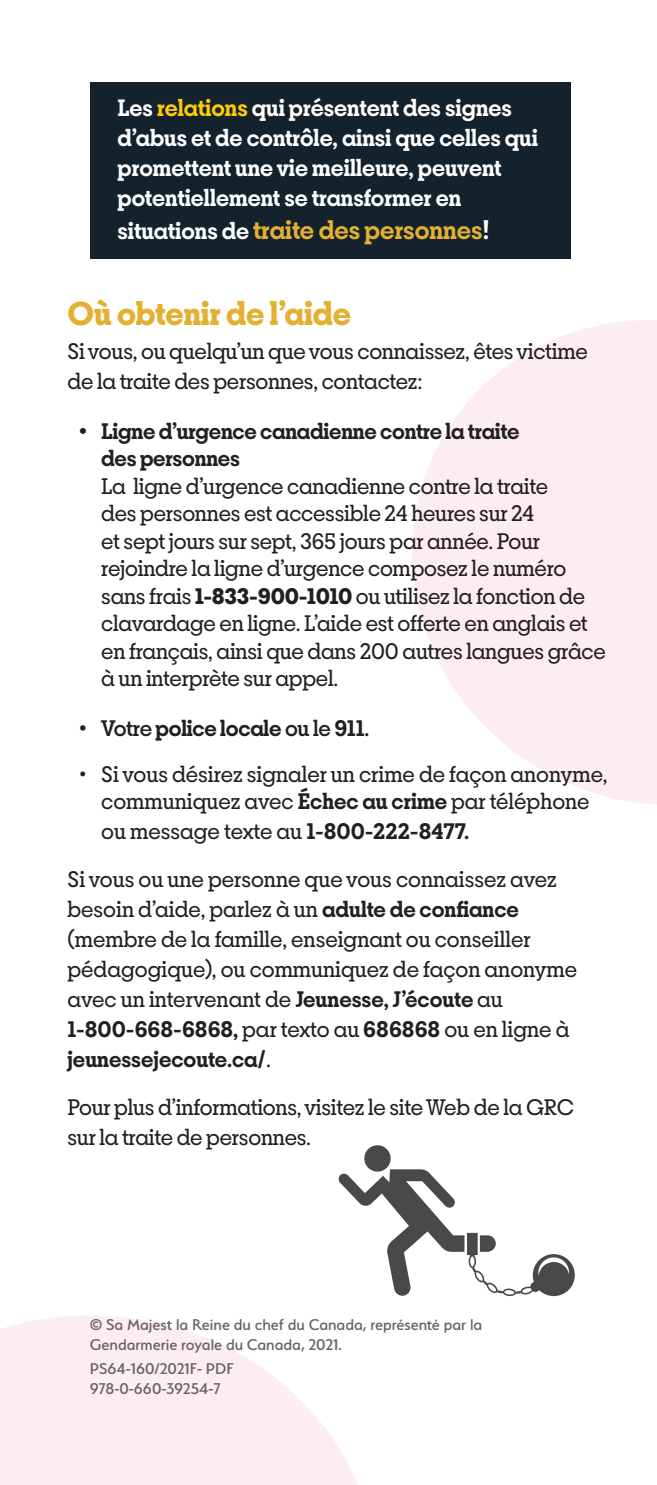
<style>
.page{position:relative;width:657px;height:1485px;background:#fff}
.page>*{position:absolute;margin:0;border:0;box-sizing:border-box;transform-origin:0 0}
.t1{font:700 35px "Breton";color:#e4b032}
.t2{font:600 27.5px "Breton";color:#e4b032}
.t3{font:600 25px/30px "Breton";color:#fff}
.t4{font:23.75px/27.5px "Breton";letter-spacing:-.01em;color:#231f20}
.t5{font:600 23.75px "Breton";letter-spacing:-.01em;color:#231f20}
.Body_Copy{font:500 17.5px/20px "Serenity";color:#676464}
.s1{color:#fc0}
.s2{font-size:25px;color:#fff}
.s3{color:#fff}
.s4{font-weight:600}
.s5{font-weight:700}
.s6{font-weight:500}
</style>
<div class="page">
<div style="left:364px;top:1145px;width:27px;height:27px;background:#494949;border-radius:50%"></div>
<svg style="left:338px;top:1169px;width:237px;height:127px"></svg>
<svg style="left:412px;top:320px;width:245px;height:484px;fill:#fcedf4"></svg>
<svg style="left:0;top:1315px;width:358px;height:170px;fill:#fcedf4"></svg>
<div style="left:90px;top:83px;width:481px;height:176px;background:#14222e"></div>
<p class="t3" style="left:118px;top:93px;width:422px">Les <span class="s1">relations</span> qui présentent des signes d’abus et de contrôle, ainsi que celles qui promettent une vie meilleure, peuvent potentiellement se transformer en</p>
<p class="t2" style="left:118px;top:212px;width:374px"><span class="s2">situations de</span> traite des personnes<span class="s3">!</span></p>
<p class="t1" style="left:68px;top:290px;width:285px">Où obtenir de l’aide</p>
<p class="t4" style="left:68px;top:335px;width:522px;line-height:30px">Si vous, ou quelqu’un que vous connaissez, êtes victime de la traite des personnes, contactez:</p>
<p class="t4" style="left:101px;top:416px;width:506px;text-indent:-22px"><span class="s4">• Ligne d’urgence canadienne contre la traite<br>des personnes<br></span>La ligne d’urgence canadienne contre la traite<br>des personnes est accessible 24 heures sur 24<br>et sept jours sur sept, 365 jours par année. Pour rejoindre la ligne d’urgence composez le numéro sans frais <span class="s5">1-833-900-1010</span> ou utilisez la fonction de clavardage en ligne. L’aide est offerte en anglais et en français, ainsi que dans 200 autres langues grâce à un interprète sur appel.</p>
<p class="t5" style="left:79px;top:713px;width:292px"><span class="s6">• Votre</span> police locale <span class="s6">ou le</span> 911<span class="s6">.</span></p>
<p class="t4" style="left:79px;top:759px;width:530px;text-align:center">• Si vous désirez signaler un crime de façon anonyme, communiquez avec <span class="s4">Échec au crime</span> par téléphone</p>
<p class="t4" style="left:101px;top:817px;width:370px">ou message texte au <span class="s4">1-800-222-8477.</span></p>
<p class="t4" style="left:68px;top:864px;width:511px;line-height:30px">Si vous ou une personne que vous connaissez avez besoin d’aide, parlez à un <span class="s4">adulte de confiance </span>(membre de la famille, enseignant ou conseiller pédagogique), ou communiquez de façon anonyme avec un intervenant de <span class="s4">Jeunesse, J’écoute</span> au <span class="s4">1-800-668-6868,</span> par texto au <span class="s4">686868</span> ou en ligne à <span class="s4">jeunessejecoute.ca/</span>.</p>
<p class="t4" style="left:68px;top:1092px;width:508px;line-height:30px">Pour plus d’informations, visitez le site Web de la GRC sur la traite de personnes.</p>
<p class="Body_Copy" style="left:90px;top:1315px;width:394px">© Sa Majest la Reine du chef du Canada, représenté par la<br>Gendarmerie royale du Canada, 2021.</p>
<p class="Body_Copy" style="left:90px;top:1359px;width:145px">PS64-160/2021F- PDF</p>
<p class="Body_Copy" style="left:90px;top:1379px;width:133px">978-0-660-39254-7</p>
</div>
